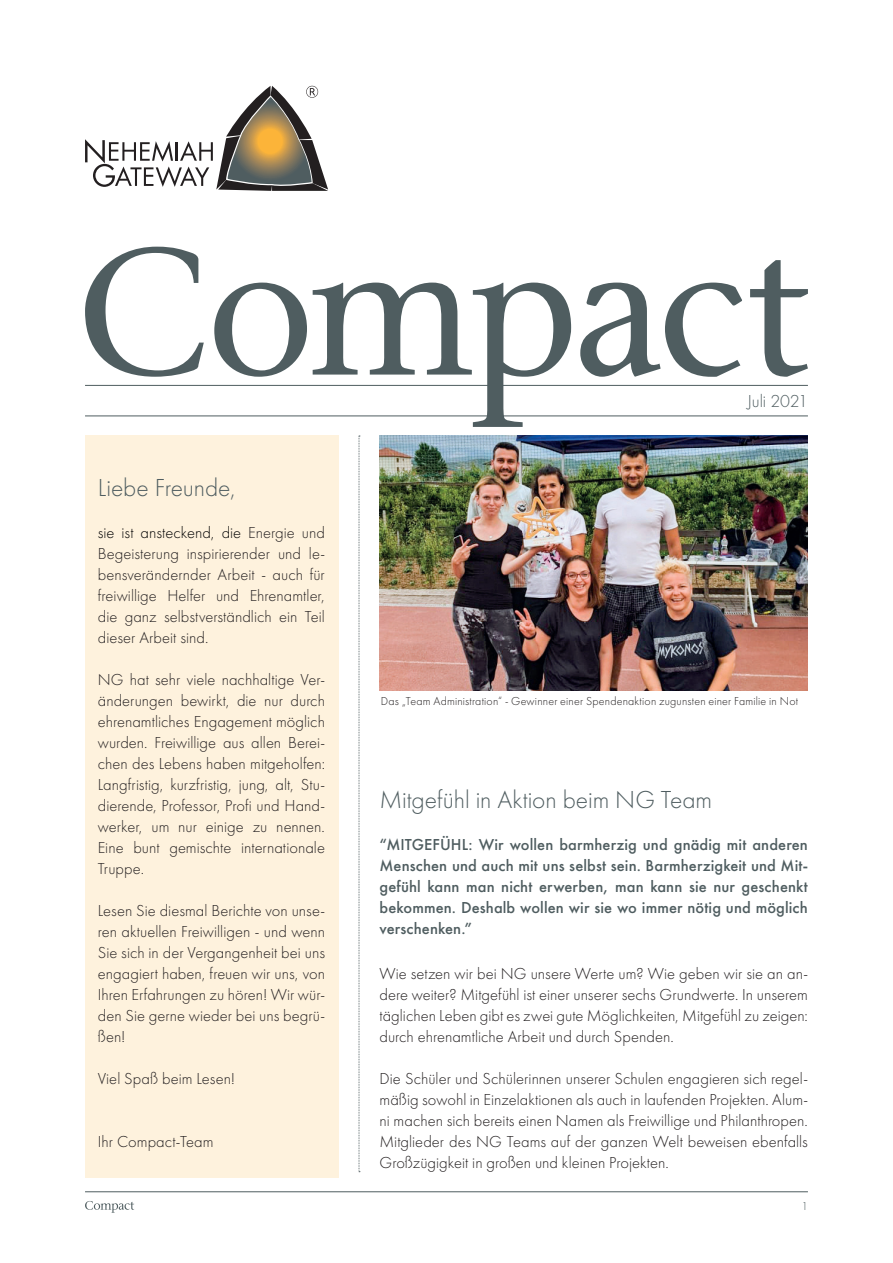
<style>
.page{position:relative;width:893px;height:1263px;background:#fff}
.page>*{position:absolute;margin:0;border:0;box-sizing:border-box;transform-origin:0 0}
.t1{font:300 25.5px "Futura";letter-spacing:-.005em;color:#4f5d60}
.t2{font:300 18px "Futura";letter-spacing:-.005em;color:#4f5d60}
.t3{font:300 16.5px/21px "Futura";color:#231f20;text-align:justify}
.t4{font:500 16.5px/21px "Futura";letter-spacing:.005em;color:#4f5d60;text-align:justify}
.t5{font:300 12px "Futura";letter-spacing:.015em;color:#231f20}
.t6{font:300 12px "Futura";color:#4f5d60}
.s1{color:#000}
</style>
<div class="page">
<svg style="left:85px;top:86px;width:243px;height:105px"></svg>
<hr style="left:85px;top:1191px;width:723px;height:1px;background:#4f5d60">
<svg style="left:85px;top:1201px;width:49px;height:12px"></svg>
<svg style="left:85px;top:247px;width:723px;height:180px"></svg>
<div style="left:85px;top:436px;width:253px;height:742px;background:#fef2dd"></div>
<img style="left:379px;top:436px;width:429px;height:255px">
<svg style="left:359px;top:436px;width:1px;height:736px"></svg>
<h1 class="t1" style="left:98px;top:473px;width:140px">Liebe Freunde,</h1>
<p class="t3" style="left:98px;top:522px;width:229px"><span class="s1">sie ist ansteckend, die</span> Energie und Begeisterung inspirierender und le&shy;bensverändernder Arbeit - auch für freiwillige Helfer und Ehrenamtler, die ganz selbstverständlich ein Teil dieser Arbeit sind.</p>
<p class="t3" style="left:98px;top:669px;width:229px">NG hat sehr viele nachhaltige Ver&shy;änderungen bewirkt, die nur durch ehrenamtliches Engagement möglich wurden. Freiwillige aus allen Berei&shy;chen des Lebens haben mitgeholfen:<br>Langfristig, kurzfristig, jung, alt, Stu&shy;dierende, Professor, Profi und Hand&shy;werker, um nur einige zu nennen.<br>Eine bunt gemischte internationale Truppe.</p>
<p class="t3" style="left:98px;top:900px;width:229px">Lesen Sie diesmal Berichte von unse&shy;ren aktuellen Freiwilligen - und wenn Sie sich in der Vergangenheit bei uns engagiert haben, freuen wir uns, von Ihren Erfahrungen zu hören! Wir wür&shy;den Sie gerne wieder bei uns begrü&shy;ßen!</p>
<p class="t3" style="left:98px;top:1068px;width:139px">Viel Spaß beim Lesen!</p>
<p class="t3" style="left:98px;top:1131px;width:117px">Ihr Compact-Team</p>
<p class="t2" style="left:747px;top:390px;width:62px">Juli 2021</p>
<p class="t5" style="left:381px;top:694px;width:419px">Das „Team Administration“ - Gewinner einer Spendenaktion zugunsten einer Familie in Not</p>
<h1 class="t1" style="left:379px;top:785px;width:334px">Mitgefühl in Aktion beim NG Team</h1>
<p class="t4" style="left:379px;top:834px;width:430px">“MITGEFÜHL: Wir wollen barmherzig und gnädig mit anderen Menschen und auch mit uns selbst sein. Barmherzigkeit und Mit&shy;gefühl kann man nicht erwerben, man kann sie nur geschenkt bekommen. Deshalb wollen wir sie wo immer nötig und möglich verschenken.”</p>
<p class="t3" style="left:379px;top:963px;width:430px">Wie setzen wir bei NG unsere Werte um? Wie geben wir sie an an&shy;dere weiter? Mitgefühl ist einer unserer sechs Grundwerte. In unserem täglichen Leben gibt es zwei gute Möglichkeiten, Mitgefühl zu zeigen: durch ehrenamtliche Arbeit und durch Spenden.</p>
<p class="t3" style="left:379px;top:1068px;width:430px">Die Schüler und Schülerinnen unserer Schulen engagieren sich regel&shy;mäßig sowohl in Einzelaktionen als auch in laufenden Projekten. Alum&shy;ni machen sich bereits einen Namen als Freiwillige und Philanthropen.<br>Mitglieder des NG Teams auf der ganzen Welt beweisen ebenfalls Großzügigkeit in großen und kleinen Projekten.</p>
<p class="t6" style="left:801px;top:1199px;width:8px">1</p>
</div>
